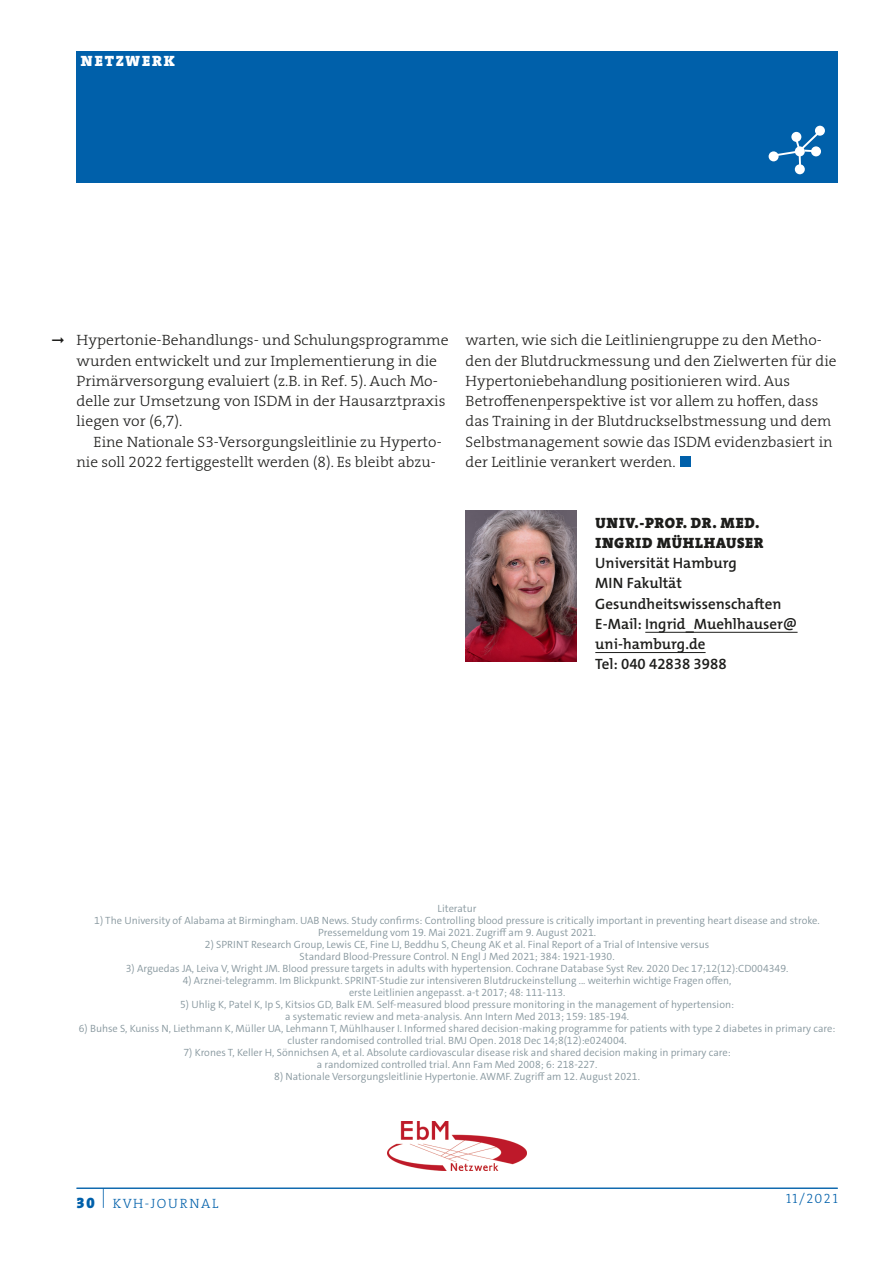
<style>
.page{position:relative;width:893px;height:1263px;background:#fff}
.page>*{position:absolute;margin:0;border:0;box-sizing:border-box;transform-origin:0 0}
._10__Lauf_mE{font:15px/20.2px "The Serif HP3 Lig";color:#1d1d1b}
._10__Lauf_mE-2{font:15px/20.2px "The Serif HP3 Lig";color:#1d1d1b;scale:1.05 1}
._52__EBM_Kast_Autor{font:600 15px/20.2px "The Mix Os F";color:#1d1d1b}
._52__EBM_Kontakt{font:600 15px/20.2px "The Mix Os F";color:#1d1d1b}
._52__EBM_Kast_Autor-2{font:15px/20.2px "The Serif HP9 Blk";letter-spacing:.045em;color:#1d1d1b}
._10__Lauf_wwwZusatz{font:600 15px "The Mix Os F";color:#1d1d1b}
._60__Rubrik{font:15px "The Serif HP9 Blk";letter-spacing:.125em;color:#fff}
.t1{font:13.5px "The Serif HP3 Lig";letter-spacing:.12em;color:#0060aa}
._52__EBM_Quellen{font:300 10.5px/12px "The Sans C4 s";color:#87979e;text-align:center}
.s1{font-family:"The Serif HP9 Blk";font-size:15px}
</style>
<div class="page">
<hr style="left:77px;top:1188px;width:761px;height:1px;background:#0060aa">
<img style="left:466px;top:510px;width:110px;height:151px">
<hr style="left:645px;top:632px;width:153px;height:1px;background:#1d1d1b">
<hr style="left:595px;top:652px;width:111px;height:1px;background:#1d1d1b">
<img style="left:388px;top:1121px;width:138px;height:49px">
<div style="left:680px;top:456px;width:10px;height:11px;background:#0060aa"></div>
<div style="left:77px;top:51px;width:761px;height:132px;background:#0060aa"></div>
<svg style="left:815px;top:126px;width:10px;height:10px"></svg>
<div style="left:795px;top:164px;width:10px;height:10px;background:#fff;border-radius:50%"></div>
<div style="left:769px;top:151px;width:10px;height:10px;background:#fff;border-radius:50%"></div>
<svg style="left:773px;top:129px;width:50px;height:36px"></svg>
<p class="_60__Rubrik" style="left:81px;top:51px;width:95px">NETZWERK</p>
<p class="_10__Lauf_mE-2" style="left:77px;top:330px;width:356px">Hypertonie-Behandlungs- und Schulungsprogramme wurden entwickelt und zur Implementierung in die Primärversorgung evaluiert (z.B. in Ref. 5). Auch Mo&shy;delle zur Umsetzung von ISDM in der Hausarztpraxis liegen vor (6,7).</p>
<p class="_10__Lauf_mE" style="left:77px;top:431px;width:367px;text-indent:17px">Eine Nationale S3-Versorgungsleitlinie zu Hyperto&shy;nie soll 2022 fertiggestellt werden (8). Es bleibt abzu-</p>
<p class="_10__Lauf_mE" style="left:466px;top:330px;width:372px">warten, wie sich die Leitliniengruppe zu den Metho&shy;den der Blutdruckmessung und den Zielwerten für die Hypertoniebehandlung positionieren wird. Aus Betroffenenperspektive ist vor allem zu hoffen, dass das Training in der Blutdruckselbstmessung und dem Selbstmanagement sowie das ISDM evidenzbasiert in der Leitlinie verankert werden.</p>
<p class="_52__EBM_Kast_Autor-2" style="left:595px;top:512px;width:170px">UNIV.-PROF. DR. MED.<br>INGRID MÜHLHAUSER</p>
<p class="_10__Lauf_wwwZusatz" style="left:595px;top:553px;width:143px">Universität Hamburg</p>
<p class="_52__EBM_Kontakt" style="left:595px;top:573px;width:188px">MIN Fakultät<br>Gesundheitswissenschaften</p>
<p class="_52__EBM_Kast_Autor" style="left:595px;top:614px;width:204px">E-Mail: Ingrid_Muehlhauser@ uni-hamburg.de</p>
<p class="_10__Lauf_wwwZusatz" style="left:595px;top:655px;width:133px">Tel: 040 42838 3988</p>
<p class="_52__EBM_Quellen" style="left:438px;top:903px;width:40px">Literatur</p>
<p class="_52__EBM_Quellen" style="left:94px;top:915px;width:727px">1) The University of Alabama at Birmingham. UAB News. Study confirms: Controlling blood pressure is critically important in preventing heart disease and stroke.<br>Pressemeldung vom 19. Mai 2021. Zugriff am 9. August 2021.</p>
<p class="_52__EBM_Quellen" style="left:205px;top:939px;width:506px">2) SPRINT Research Group, Lewis CE, Fine LJ, Beddhu S, Cheung AK et al. Final Report of a Trial of Intensive versus<br>Standard Blood-Pressure Control. N Engl J Med 2021; 384: 1921-1930.</p>
<p class="_52__EBM_Quellen" style="left:126px;top:963px;width:664px">3) Arguedas JA, Leiva V, Wright JM. Blood pressure targets in adults with hypertension. Cochrane Database Syst Rev. 2020 Dec 17;12(12):CD004349.</p>
<p class="_52__EBM_Quellen" style="left:183px;top:975px;width:550px">4) Arznei-telegramm. Im Blickpunkt. SPRINT-Studie zur intensiveren Blutdruckeinstellung ... weiterhin wichtige Fragen offen, erste Leitlinien angepasst. a-t 2017; 48: 111-113.</p>
<p class="_52__EBM_Quellen" style="left:180px;top:999px;width:555px">5) Uhlig K, Patel K, Ip S, Kitsios GD, Balk EM. Self-measured blood pressure monitoring in the management of hypertension: a systematic review and meta-analysis. Ann Intern Med 2013; 159: 185-194.</p>
<p class="_52__EBM_Quellen" style="left:79px;top:1023px;width:758px">6) Buhse S, Kuniss N, Liethmann K, Müller UA, Lehmann T, Mühlhauser I. Informed shared decision-making programme for patients with type 2 diabetes in primary care: cluster randomised controlled trial. BMJ Open. 2018 Dec 14;8(12):e024004.</p>
<p class="_52__EBM_Quellen" style="left:184px;top:1047px;width:549px">7) Krones T, Keller H, Sönnichsen A, et al. Absolute cardiovascular disease risk and shared decision making in primary care: a randomized controlled trial. Ann Fam Med 2008; 6: 218-227.</p>
<p class="_52__EBM_Quellen" style="left:274px;top:1071px;width:367px">8) Nationale Versorgungsleitlinie Hypertonie. AWMF. Zugriff am 12. August 2021.</p>
<p class="t1" style="left:77px;top:1194px;width:143px"><span class="s1">30</span> <sup>|</sup> KVH-JOURNAL</p>
<p class="t1" style="left:786px;top:1190px;width:53px">11/2021</p>
</div>
